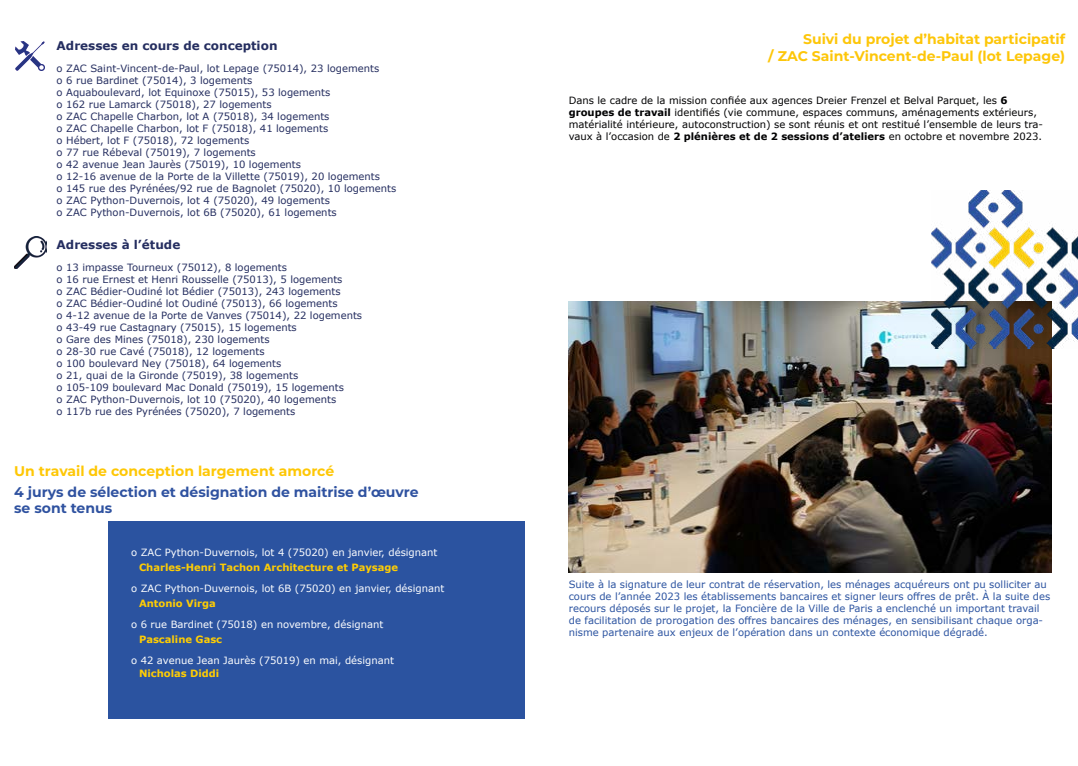
<style>
.page{position:relative;width:1078px;height:766px;background:#fff}
.page>*{position:absolute;margin:0;border:0;box-sizing:border-box;transform-origin:0 0}
.t1{font:700 14px/16.8px "Montserrat";color:#fdc609;text-align:right}
.t2{font:700 14px/16.8px "Montserrat";color:#2f52a0}
.t3{font:700 14px "Montserrat";color:#fec705}
.t4{font:700 12px "Verdana";color:#252e60}
.t5{font:10px/12px "Verdana";color:#252e60}
.t6{font:10px/12px "Verdana";color:#2b53a0}
.t7{font:10px/12px "Verdana";color:#020203}
.t8{font:10px "Verdana";color:#fdfeff}
.t9{font:700 10px "Verdana";color:#ffcd03}
.s1{font-weight:700}
</style>
<div class="page">
<img style="left:15px;top:41px;width:30px;height:30px">
<img style="left:14px;top:236px;width:32px;height:32px">
<div style="left:108px;top:521px;width:416px;height:197px;background:#2b53a0"></div>
<img style="left:568px;top:301px;width:482px;height:271px">
<img style="left:930px;top:191px;width:147px;height:157px">
<p class="t4" style="left:57px;top:37px;width:222px">Adresses en cours de conception</p>
<p class="t5" style="left:57px;top:62px;width:341px">o ZAC Saint-Vincent-de-Paul, lot Lepage (75014), 23 logements<br>o 6 rue Bardinet (75014), 3 logements<br>o Aquaboulevard, lot Equinoxe (75015), 53 logements<br>o 162 rue Lamarck (75018), 27 logements<br>o ZAC Chapelle Charbon, lot A (75018), 34 logements<br>o ZAC Chapelle Charbon, lot F (75018), 41 logements<br>o Hébert, lot F (75018), 72 logements<br>o 77 rue Rébeval (75019), 7 logements<br>o 42 avenue Jean Jaurès (75019), 10 logements<br>o 12-16 avenue de la Porte de la Villette (75019), 20 logements<br>o 145 rue des Pyrénées/92 rue de Bagnolet (75020), 10 logements o ZAC Python-Duvernois, lot 4 (75020), 49 logements<br>o ZAC Python-Duvernois, lot 6B (75020), 61 logements</p>
<p class="t4" style="left:57px;top:236px;width:125px">Adresses à l’étude</p>
<p class="t5" style="left:57px;top:261px;width:307px">o 13 impasse Tourneux (75012), 8 logements<br>o 16 rue Ernest et Henri Rousselle (75013), 5 logements<br>o ZAC Bédier-Oudiné lot Bédier (75013), 243 logements<br>o ZAC Bédier-Oudiné lot Oudiné (75013), 66 logements<br>o 4-12 avenue de la Porte de Vanves (75014), 22 logements o 43-49 rue Castagnary (75015), 15 logements<br>o Gare des Mines (75018), 230 logements<br>o 28-30 rue Cavé (75018), 12 logements<br>o 100 boulevard Ney (75018), 64 logements<br>o 21, quai de la Gironde (75019), 38 logements<br>o 105-109 boulevard Mac Donald (75019), 15 logements<br>o ZAC Python-Duvernois, lot 10 (75020), 40 logements<br>o 117b rue des Pyrénées (75020), 7 logements</p>
<h1 class="t3" style="left:14px;top:460px;width:321px">Un travail de conception largement amorcé</h1>
<h1 class="t2" style="left:14px;top:482px;width:406px">4 jurys de sélection et désignation de maitrise d’œuvre se sont tenus</h1>
<p class="t8" style="left:131px;top:545px;width:308px">o ZAC Python-Duvernois, lot 4 (75020) en janvier, désignant</p>
<p class="t8" style="left:131px;top:581px;width:314px">o ZAC Python-Duvernois, lot 6B (75020) en janvier, désignant</p>
<p class="t8" style="left:131px;top:617px;width:254px">o 6 rue Bardinet (75018) en novembre, désignant</p>
<p class="t8" style="left:131px;top:653px;width:264px">o 42 avenue Jean Jaurès (75019) en mai, désignant</p>
<p class="t9" style="left:139px;top:560px;width:260px">Charles-Henri Tachon Architecture et Paysage</p>
<p class="t9" style="left:139px;top:596px;width:78px">Antonio Virga</p>
<p class="t9" style="left:139px;top:632px;width:85px">Pascaline Gasc</p>
<p class="t9" style="left:139px;top:666px;width:82px">Nicholas Diddi</p>
<h1 class="t1" style="left:768px;top:30px;width:298px">Suivi du projet d’habitat participatif<br>/ ZAC Saint-Vincent-de-Paul (lot Lepage)</h1>
<p class="t7" style="left:568px;top:94px;width:475px">Dans le cadre de la mission confiée aux agences Dreier Frenzel et Belval Parquet, les <span class="s1">6 groupes de travail</span> identifiés (vie commune, espaces communs, aménagements extérieurs, matérialité intérieure, autoconstruction) se sont réunis et ont restitué l’ensemble de leurs tra&shy;vaux à l’occasion de <span class="s1">2 plénières et de 2 sessions d’ateliers</span> en octobre et novembre 2023.</p>
<p class="t6" style="left:568px;top:578px;width:483px">Suite à la signature de leur contrat de réservation, les ménages acquéreurs ont pu solliciter au cours de l’année 2023 les établissements bancaires et signer leurs offres de prêt. À la suite des recours déposés sur le projet, la Foncière de la Ville de Paris a enclenché un important travail de facilitation de prorogation des offres bancaires des ménages, en sensibilisant chaque orga&shy;nisme partenaire aux enjeux de l’opération dans un contexte économique dégradé.</p>
</div>
